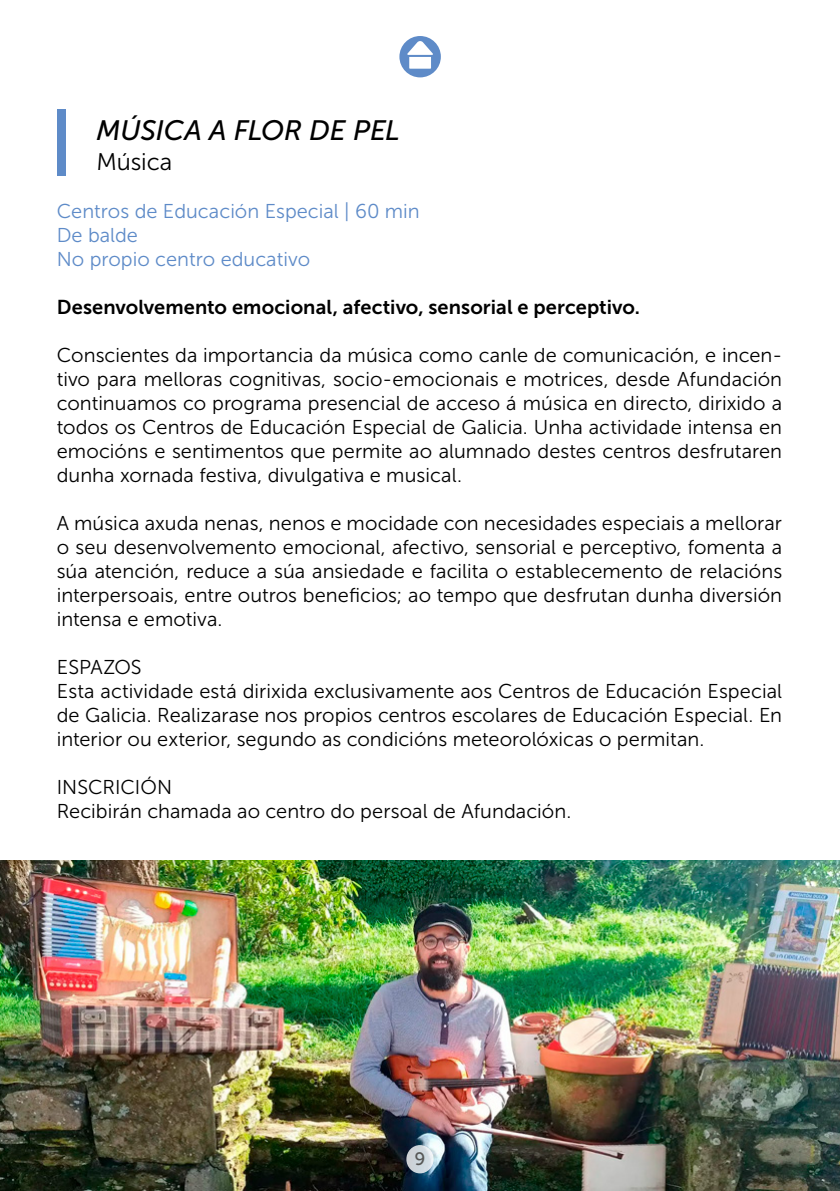
<style>
.page{position:relative;width:840px;height:1191px;background:#fff}
.page>*{position:absolute;margin:0;border:0;box-sizing:border-box;transform-origin:0 0}
.t1{font:italic 28px "Museo Sans 500";letter-spacing:-.005em;color:#000}
.t2{font:24px "Museo Sans 300";letter-spacing:-.005em;color:#000}
.t3{font:20px/24px "Museo Sans 300";letter-spacing:.005em;color:#000;text-align:justify}
.t4{font:20px/24px "Museo Sans 300";color:#5e8bc8}
.t5{font:20px "Museo Sans 700";letter-spacing:.005em;color:#000}
.t6{font:18px "Museo 500";color:#575756}
</style>
<div class="page">
<img style="left:0;top:860px;width:839px;height:331px">
<svg style="left:406px;top:1145px;width:27px;height:28px"></svg>
<svg style="left:399px;top:36px;width:41px;height:41px"></svg>
<div style="left:57px;top:109px;width:8px;height:66px;background:#5e8bc8"></div>
<h1 class="t1" style="left:96px;top:115px;width:305px">MÚSICA A FLOR DE PEL</h1>
<p class="t2" style="left:96px;top:149px;width:77px">Música</p>
<p class="t4" style="left:57px;top:199px;width:364px">Centros de Educación Especial | 60 min<br>De balde<br>No propio centro educativo</p>
<p class="t5" style="left:57px;top:296px;width:584px">Desenvolvemento emocional, afectivo, sensorial e perceptivo.</p>
<p class="t3" style="left:57px;top:343px;width:726px">Conscientes da importancia da música como canle de comunicación, e incen&shy;tivo para melloras cognitivas, socio-emocionais e motrices, desde Afundación continuamos co programa presencial de acceso á música en directo, dirixido a todos os Centros de Educación Especial de Galicia. Unha actividade intensa en emocións e sentimentos que permite ao alumnado destes centros desfrutaren dunha xornada festiva, divulgativa e musical.</p>
<p class="t3" style="left:57px;top:511px;width:726px">A música axuda nenas, nenos e mocidade con necesidades especiais a mellorar o seu desenvolvemento emocional, afectivo, sensorial e perceptivo, fomenta a súa atención, reduce a súa ansiedade e facilita o establecemento de relacións interpersoais, entre outros beneficios; ao tempo que desfrutan dunha diversión intensa e emotiva.</p>
<p class="t3" style="left:57px;top:655px;width:726px;text-align:left">ESPAZOS<br>Esta actividade está dirixida exclusivamente aos Centros de Educación Especial de Galicia. Realizarase nos propios centros escolares de Educación Especial. En interior ou exterior, segundo as condicións meteorolóxicas o permitan.</p>
<p class="t3" style="left:57px;top:775px;width:516px">INSCRICIÓN<br>Recibirán chamada ao centro do persoal de Afundación.</p>
<p class="t6" style="left:414px;top:1148px;width:12px">9</p>
</div>
